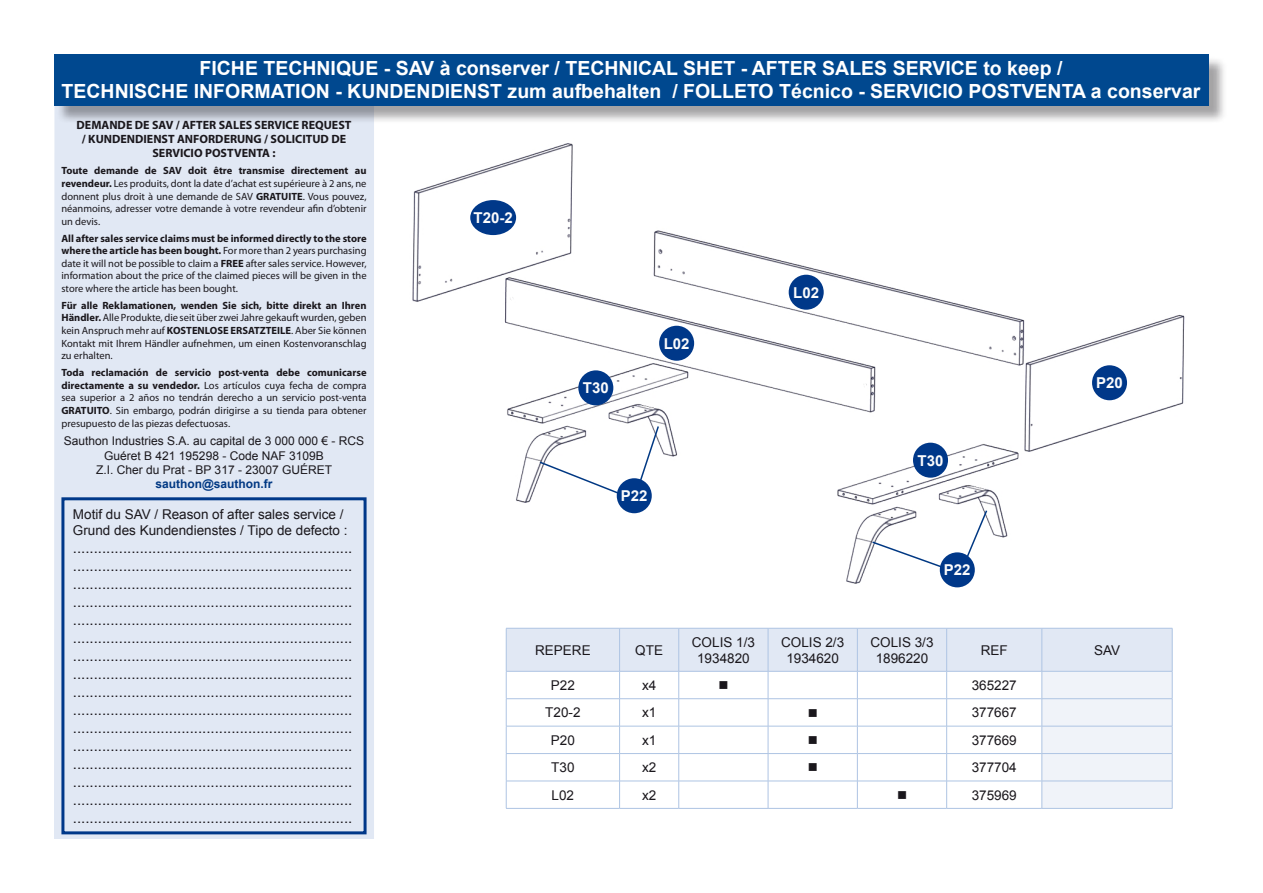
<style>
.page{position:relative;width:1263px;height:893px;background:#fff}
.page>*{position:absolute;margin:0;border:0;box-sizing:border-box;transform-origin:0 0}
.t1{font:700 19.5px/23.4px "Arial";color:#fff;text-align:center}
.t2{font:15px/18px "Arial";color:#1a171c;text-align:justify}
.t3{font:700 15px "Arial";color:#fcfcfc}
.t4{font:13.5px/16.2px "Arial";color:#1a171c;text-align:center}
.t5{font:13.5px "Wingdings";color:#1a171c}
.t6{font:12px/14.4px "Arial";color:#1a171c;text-align:center}
.t7{font:700 12px/14.4px "Myriad Pro";color:#1a171c;text-align:center}
.t8{font:700 12px "Arial";color:#003883}
.t9{font:10.5px/12.6px "Myriad Pro";color:#1a171c;text-align:justify}
.s1{font-weight:700}
</style>
<div class="page">
<div style="left:54px;top:105px;width:320px;height:734px;background:#e1e8f4"></div>
<div style="left:56px;top:56px;width:1172px;height:68px;background:#1a171c;opacity:.4"></div>
<div style="left:54px;top:54px;width:1155px;height:51px;background:#00488f"></div>
<img style="left:412px;top:143px;width:773px;height:445px">
<div style="left:61px;top:497px;width:306px;height:337px;border:3px solid #003889"></div>
<svg style="left:506px;top:628px;width:667px;height:180px"></svg>
<hr style="left:506px;top:808px;width:114px;height:1px;background:#aec4e3">
<hr style="left:620px;top:808px;width:59px;height:1px;background:#aec4e3">
<hr style="left:679px;top:808px;width:89px;height:1px;background:#aec4e3">
<hr style="left:768px;top:808px;width:89px;height:1px;background:#aec4e3">
<hr style="left:857px;top:808px;width:90px;height:1px;background:#aec4e3">
<hr style="left:947px;top:808px;width:95px;height:1px;background:#aec4e3">
<hr style="left:1042px;top:808px;width:130px;height:1px;background:#aec4e3">
<div style="left:578px;top:370px;width:35px;height:35px;background:#003889;border-radius:50%"></div>
<div style="left:659px;top:326px;width:35px;height:35px;background:#003889;border-radius:50%"></div>
<div style="left:789px;top:275px;width:35px;height:35px;background:#003889;border-radius:50%"></div>
<div style="left:1092px;top:365px;width:35px;height:35px;background:#003889;border-radius:50%"></div>
<div style="left:470px;top:200px;width:46px;height:35px;background:#003889;border-radius:50%"></div>
<div style="left:913px;top:443px;width:35px;height:35px;background:#003889;border-radius:50%"></div>
<svg style="left:638px;top:425px;width:22px;height:60px"></svg>
<div style="left:617px;top:478px;width:35px;height:35px;background:#003889;border-radius:50%"></div>
<svg style="left:538px;top:460px;width:83px;height:36px"></svg>
<svg style="left:871px;top:540px;width:76px;height:30px"></svg>
<svg style="left:965px;top:509px;width:23px;height:50px"></svg>
<div style="left:940px;top:552px;width:35px;height:35px;background:#003889;border-radius:50%"></div>
<h1 class="t1" style="left:62px;top:57px;width:1140px">FICHE TECHNIQUE - SAV à conserver / TECHNICAL SHET - AFTER SALES SERVICE to keep /<br>TECHNISCHE INFORMATION - KUNDENDIENST zum aufbehalten / FOLLETO Técnico - SERVICIO POSTVENTA a conservar</h1>
<p class="t7" style="left:77px;top:117px;width:276px">DEMANDE DE SAV / AFTER SALES SERVICE REQUEST / KUNDENDIENST ANFORDERUNG / SOLICITUD DE<br>SERVICIO POSTVENTA :</p>
<p class="t9" style="left:61px;top:164px;width:307px"><span class="s1">Toute demande de SAV doit être transmise directement au revendeur.</span> Les produits, dont la date d’achat est supérieure à 2 ans, ne donnent plus droit à une demande de SAV <span class="s1">GRATUITE</span>. Vous pouvez, néanmoins, adresser votre demande à votre revendeur afin d’obtenir un devis.</p>
<p class="t9" style="left:61px;top:232px;width:307px"><span class="s1">All after sales service claims must be informed directly to the store where the article has been bought.</span> For more than 2 years purchasing date it will not be possible to claim a <span class="s1">FREE</span> after sales service. However, information about the price of the claimed pieces will be given in the store where the article has been bought.</p>
<p class="t9" style="left:61px;top:299px;width:307px"><span class="s1">Für alle Reklamationen, wenden Sie sich, bitte direkt an Ihren Händler.</span> Alle Produkte, die seit über zwei Jahre gekauft wurden, geben kein Anspruch mehr auf <span class="s1">KOSTENLOSE ERSATZTEILE</span>. Aber Sie können Kontakt mit Ihrem Händler aufnehmen, um einen Kostenvoranschlag zu erhalten.</p>
<p class="t9" style="left:61px;top:366px;width:307px"><span class="s1">Toda reclamación de servicio post-venta debe comunicarse directamente a su vendedor.</span> Los artículos cuya fecha de compra sea superior a 2 años no tendrán derecho a un servicio post-venta <span class="s1">GRATUITO</span>. Sin embargo, podrán dirigirse a su tienda para obtener presupuesto de las piezas defectuosas.</p>
<p class="t6" style="left:64px;top:434px;width:302px">Sauthon Industries S.A. au capital de 3 000 000 € - RCS<br>Guéret B 421 195298 - Code NAF 3109B<br>Z.I. Cher du Prat - BP 317 - 23007 GUÉRET</p>
<p class="t8" style="left:155px;top:476px;width:119px">sauthon@sauthon.fr</p>
<p class="t4" style="left:73px;top:506px;width:276px;text-align:left">Motif du SAV / Reason of after sales service /<br>Grund des Kundendienstes / Tipo de defecto :</p>
<p class="t2" style="left:73px;top:539px;width:281px">................................................................... ................................................................... ................................................................... ................................................................... ................................................................... ................................................................... ................................................................... ................................................................... ................................................................... ................................................................... ................................................................... ................................................................... ................................................................... ................................................................... ................................................................... ...................................................................</p>
<p class="t3" style="left:474px;top:208px;width:41px">T20-2</p>
<p class="t3" style="left:793px;top:282px;width:27px">L02</p>
<p class="t3" style="left:664px;top:333px;width:27px">L02</p>
<p class="t3" style="left:1096px;top:373px;width:28px">P20</p>
<p class="t3" style="left:583px;top:378px;width:27px">T30</p>
<p class="t3" style="left:917px;top:450px;width:27px">T30</p>
<p class="t3" style="left:621px;top:486px;width:28px">P22</p>
<p class="t3" style="left:944px;top:560px;width:28px">P22</p>
<p class="t4" style="left:535px;top:642px;width:57px">REPERE</p>
<p class="t4" style="left:635px;top:642px;width:29px">QTE</p>
<p class="t4" style="left:692px;top:634px;width:65px">COLIS 1/3<br>1934820</p>
<p class="t4" style="left:781px;top:634px;width:65px">COLIS 2/3<br>1934620</p>
<p class="t4" style="left:870px;top:634px;width:65px">COLIS 3/3<br>1896220</p>
<p class="t4" style="left:981px;top:642px;width:28px">REF</p>
<p class="t4" style="left:1094px;top:642px;width:28px">SAV</p>
<p class="t4" style="left:551px;top:677px;width:26px">P22</p>
<p class="t4" style="left:642px;top:677px;width:16px">x4</p>
<p class="t5" style="left:718px;top:678px;width:12px">■</p>
<p class="t4" style="left:972px;top:677px;width:47px">365227</p>
<p class="t4" style="left:545px;top:705px;width:37px">T20-2</p>
<p class="t4" style="left:642px;top:705px;width:16px">x1</p>
<p class="t5" style="left:808px;top:705px;width:12px">■</p>
<p class="t4" style="left:972px;top:705px;width:47px">377667</p>
<p class="t4" style="left:551px;top:732px;width:26px">P20</p>
<p class="t4" style="left:642px;top:732px;width:16px">x1</p>
<p class="t5" style="left:808px;top:733px;width:12px">■</p>
<p class="t4" style="left:972px;top:732px;width:47px">377669</p>
<p class="t4" style="left:551px;top:759px;width:25px">T30</p>
<p class="t4" style="left:642px;top:759px;width:16px">x2</p>
<p class="t5" style="left:808px;top:760px;width:12px">■</p>
<p class="t4" style="left:972px;top:759px;width:47px">377704</p>
<p class="t4" style="left:552px;top:787px;width:24px">L02</p>
<p class="t4" style="left:642px;top:787px;width:16px">x2</p>
<p class="t5" style="left:897px;top:788px;width:12px">■</p>
<p class="t4" style="left:972px;top:787px;width:47px">375969</p>
</div>
